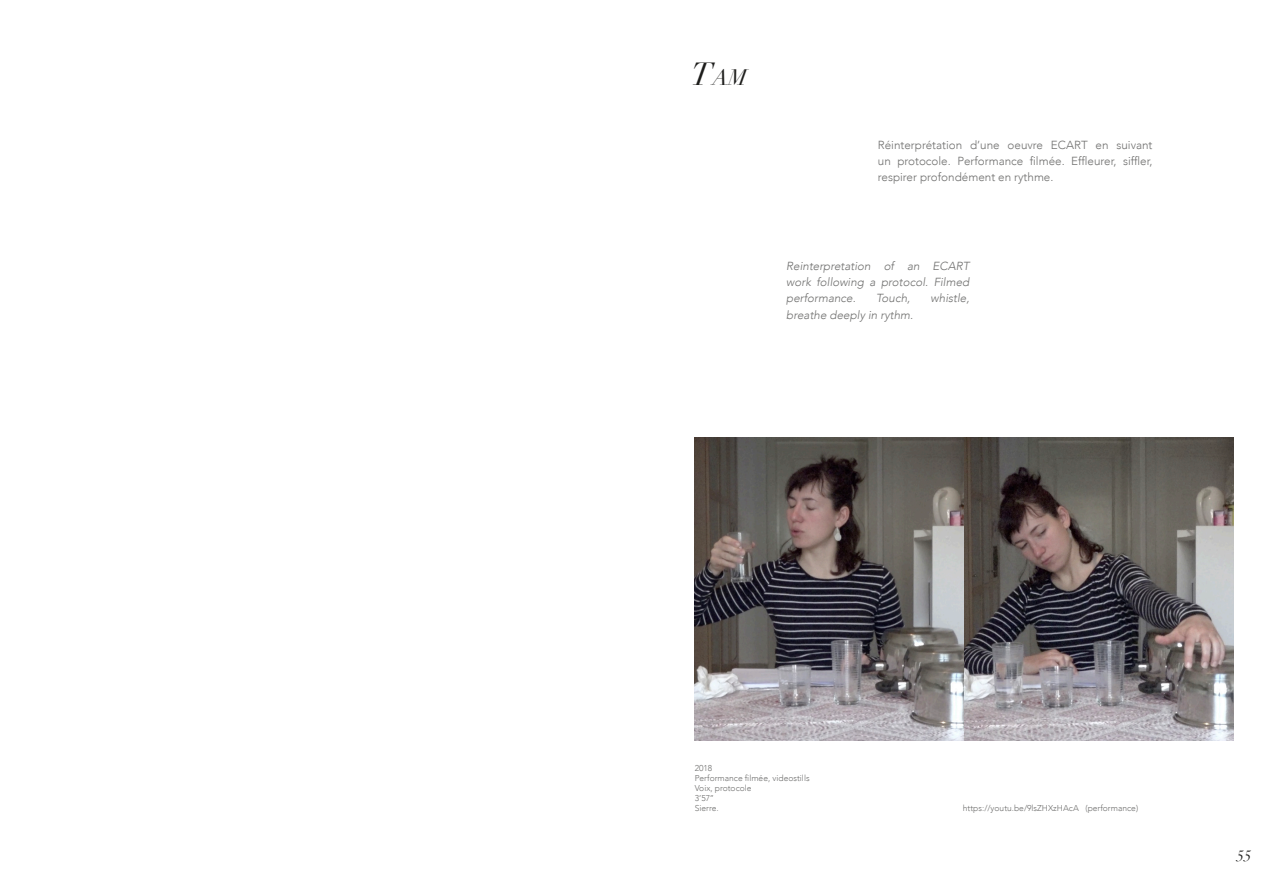
<style>
.page{position:relative;width:1276px;height:886px;background:#fff}
.page>*{position:absolute;margin:0;border:0;box-sizing:border-box;transform-origin:0 0}
.t1{font:italic 21.88px "Didot";color:#1d1d1b}
.t2{font:italic 15px "Didot LT Std";color:#1d1d1b}
.t3{font:300 11.75px/16.2px "Avenir";color:#70706f;text-align:justify}
.t4{font:italic 300 11.75px/16.2px "Avenir";color:#70706f;text-align:justify}
.t5{font:300 8.5px/10px "Avenir";color:#70706f}
.s1{font-size:31.25px}
</style>
<div class="page">
<img style="left:694px;top:438px;width:539px;height:302px">
<h1 class="t1" style="left:691px;top:64px;width:57px"><span class="s1">T</span>am</h1>
<p class="t3" style="left:878px;top:137px;width:276px">Réinterprétation d’une oeuvre ECART en suivant un protocole. Performance filmée. Effleurer, siffler, respirer profondément en rythme.</p>
<p class="t4" style="left:786px;top:258px;width:185px">Reinterpretation of an ECART work following a protocol. Filmed performance.</p>
<p class="t4" style="left:876px;top:290px;width:36px">Touch,</p>
<p class="t4" style="left:930px;top:290px;width:40px">whistle,</p>
<p class="t4" style="left:786px;top:306px;width:128px">breathe deeply in rythm.</p>
<p class="t5" style="left:694px;top:763px;width:116px">2018<br>Performance filmée, videostills<br>Voix, protocole<br>3’57’’<br>Sierre.</p>
<p class="t5" style="left:963px;top:803px;width:177px">https://youtu.be/9lsZHXzHAcA (performance)</p>
<p class="t2" style="left:1236px;top:847px;width:16px">55</p>
</div>
